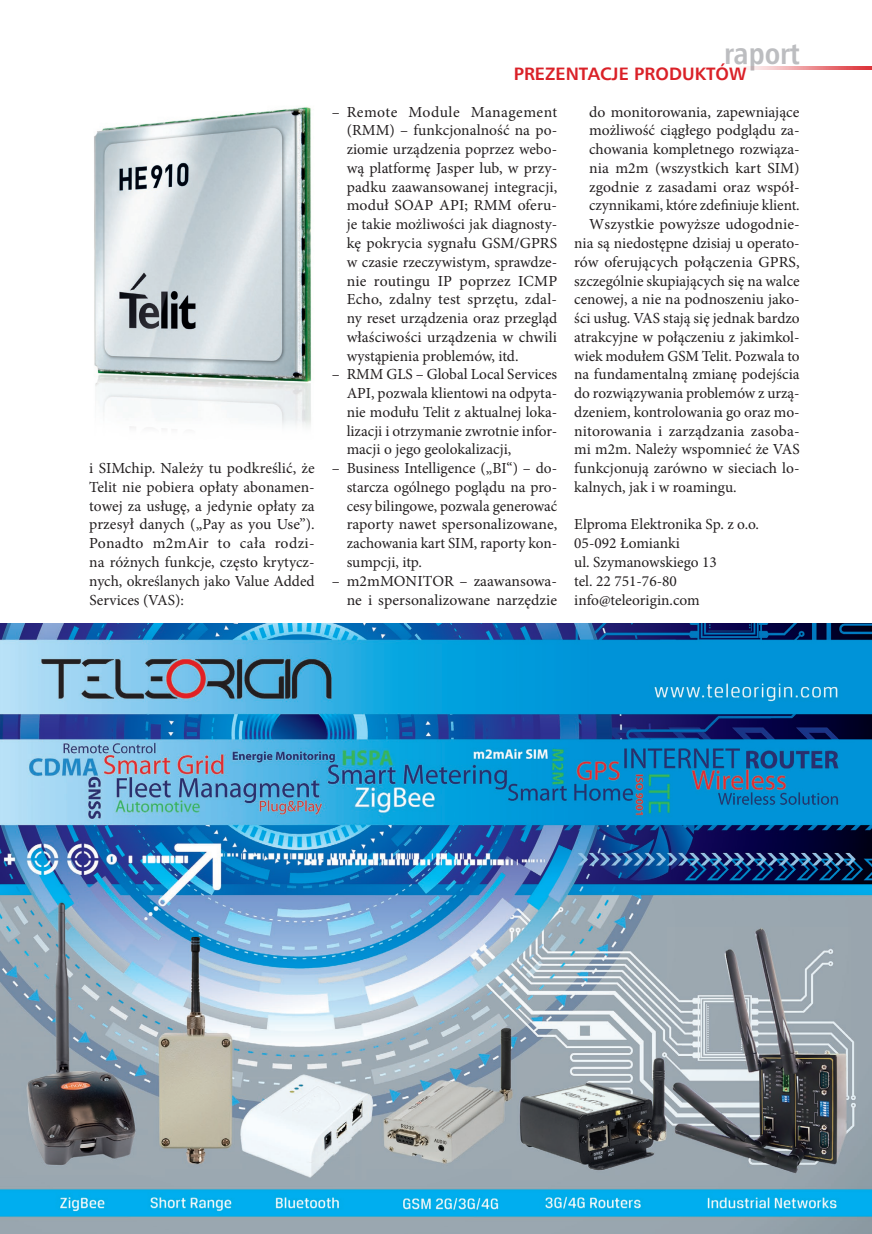
<style>
.page{position:relative;width:872px;height:1234px;background:#fff}
.page>*{position:absolute;margin:0;border:0;box-sizing:border-box;transform-origin:0 0}
.t1{font:700 30px "Humnst 777 Cn EU";color:#bcbdc0}
.t2{font:700 18px "Humnst 777 EU";color:#da2128}
.t3{font:15.3px/18.8px "Minion Pro";color:#231f20;text-align:justify}
</style>
<div class="page">
<img style="left:94px;top:107px;width:217px;height:322px">
<img style="left:745px;top:66px;width:127px;height:3px">
<img style="left:0;top:623px;width:872px;height:610px">
<p class="t3" style="left:89px;top:459px;width:227px">i SIMchip. Należy tu podkreślić, że Telit nie pobiera opłaty abonamen&shy;towej za usługę, a jedynie opłaty za przesył danych („Pay as you Use”).<br>Ponadto m2mAir to cała rodzi&shy;na różnych funkcje, często krytycz&shy;nych, określanych jako Value Added Services (VAS):</p>
<h1 class="t1" style="left:724px;top:34px;width:77px">raport</h1>
<p class="t2" style="left:514px;top:62px;width:234px">PREZENTACJE PRODUKTÓW</p>
<p class="t3" style="left:347px;top:102px;width:212px;text-indent:-15px">– Remote Module Management (RMM) – funkcjonalność na po&shy;ziomie urządzenia poprzez webo&shy;wą platformę Jasper lub, w przy&shy;padku zaawansowanej integracji, moduł SOAP API; RMM oferu&shy;je takie możliwości jak diagnosty&shy;kę pokrycia sygnału GSM/GPRS w czasie rzeczywistym, sprawdze&shy;nie routingu IP poprzez ICMP Echo, zdalny test sprzętu, zdal&shy;ny reset urządzenia oraz przegląd właściwości urządzenia w chwili wystąpienia problemów, itd.</p>
<p class="t3" style="left:347px;top:365px;width:212px;text-indent:-15px">– RMM GLS – Global Local Services API, pozwala klientowi na odpyta&shy;nie modułu Telit z aktualnej loka&shy;lizacji i otrzymanie zwrotnie infor&shy;macji o jego geolokalizacji,</p>
<p class="t3" style="left:347px;top:459px;width:212px;text-indent:-15px">– Business Intelligence („BI“) – do&shy;starcza ogólnego poglądu na pro&shy;cesy bilingowe, pozwala generować raporty nawet spersonalizowane, zachowania kart SIM, raporty kon&shy;sumpcji, itp.</p>
<p class="t3" style="left:332px;top:571px;width:227px;text-align:right">– m2mMONITOR – zaawansowa&shy;ne i spersonalizowane narzędzie</p>
<p class="t3" style="left:589px;top:102px;width:212px">do monitorowania, zapewniające</p>
<p class="t3" style="left:589px;top:121px;width:212px">możliwość ciągłego podglądu za-</p>
<p class="t3" style="left:589px;top:140px;width:212px">chowania kompletnego rozwiąza-</p>
<p class="t3" style="left:589px;top:159px;width:212px">nia m2m (wszystkich kart SIM)</p>
<p class="t3" style="left:589px;top:177px;width:212px">zgodnie z zasadami oraz współ-</p>
<p class="t3" style="left:589px;top:196px;width:212px">czynnikami, które zdefiniuje klient.</p>
<p class="t3" style="left:589px;top:215px;width:212px">Wszystkie powyższe udogodnie-</p>
<p class="t3" style="left:574px;top:234px;width:227px">nia są niedostępne dzisiaj u operato-</p>
<p class="t3" style="left:574px;top:252px;width:227px">rów oferujących połączenia GPRS,</p>
<p class="t3" style="left:574px;top:271px;width:227px">szczególnie skupiających się na walce</p>
<p class="t3" style="left:574px;top:290px;width:227px">cenowej, a nie na podnoszeniu jako-</p>
<p class="t3" style="left:574px;top:309px;width:227px">ści usług. VAS stają się jednak bardzo</p>
<p class="t3" style="left:574px;top:327px;width:227px">atrakcyjne w połączeniu z jakimkol-</p>
<p class="t3" style="left:574px;top:346px;width:227px">wiek modułem GSM Telit. Pozwala to</p>
<p class="t3" style="left:574px;top:365px;width:227px">na fundamentalną zmianę podejścia</p>
<p class="t3" style="left:574px;top:384px;width:227px">do rozwiązywania problemów z urzą-</p>
<p class="t3" style="left:574px;top:402px;width:227px">dzeniem, kontrolowania go oraz mo-</p>
<p class="t3" style="left:574px;top:421px;width:227px">nitorowania i zarządzania zasoba-</p>
<p class="t3" style="left:574px;top:440px;width:227px">mi m2m. Należy wspomnieć że VAS</p>
<p class="t3" style="left:574px;top:459px;width:227px">funkcjonują zarówno w sieciach lo-</p>
<p class="t3" style="left:574px;top:477px;width:164px">kalnych, jak i w roamingu.</p>
<p class="t3" style="left:574px;top:515px;width:186px;text-align:left">Elproma Elektronika Sp. z o.o.<br>05-092 Łomianki<br>ul. Szymanowskiego 13<br>tel. 22 751-76-80 info@teleorigin.com</p>
</div>
